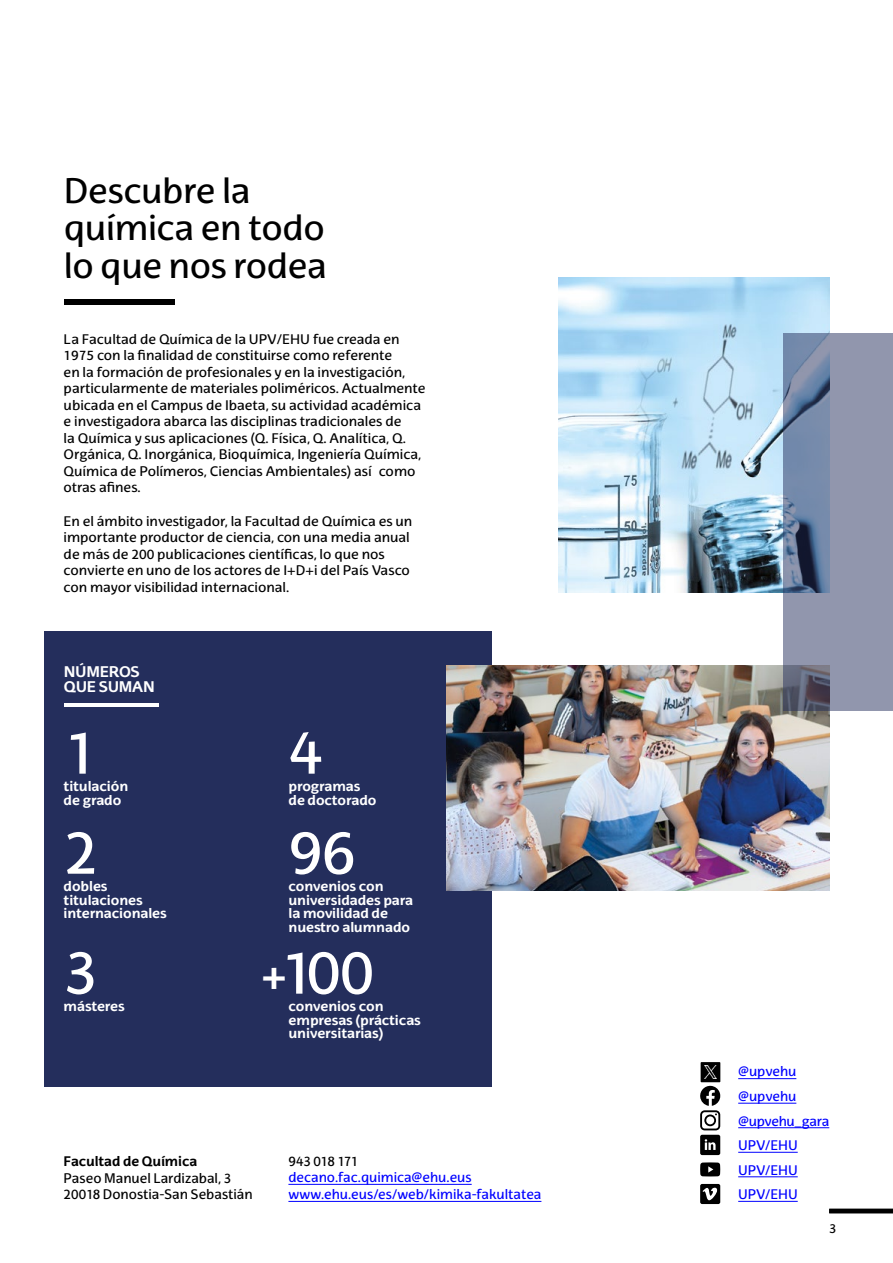
<style>
.page{position:relative;width:893px;height:1263px;background:#fff}
.page>*{position:absolute;margin:0;border:0;box-sizing:border-box;transform-origin:0 0}
.texto_us{font:60px "EHU Sans";color:#fff}
.texto_us-2{font:34.5px/37.5px "EHU Sans";letter-spacing:-.01em;color:#000}
.texto_us-3{font:700 15px/15px "EHU Sans";letter-spacing:-.02em;color:#fff}
.texto_us-4{font:13.5px/16.5px "EHU Sans";color:#000}
.texto_us-5{font:700 13.5px/13.5px "EHU Sans";letter-spacing:-.01em;color:#fff}
.Párrafo_ESP_us{font:13.5px "EHU Sans";color:#00f}
.Párrafo_ESP_us-2{font:13.5px/16.5px "EHU Sans";color:#000}
.Párrafo_ESP_us-3{font:13.5px "EHU Sans";letter-spacing:-.02em;color:#00f}
.Párrafo_ESP_us-4{font:13.5px "EHU Sans";letter-spacing:-.035em;color:#000}
.t1{font:12.75px "EHU Sans";color:#000}
.s1{font-weight:700;font-size:39px}
.s2{font-weight:700}
</style>
<div class="page">
<div style="left:44px;top:631px;width:448px;height:456px;background:#242e5c"></div>
<div style="left:65px;top:299px;width:110px;height:5px;background:#000"></div>
<hr style="left:64px;top:704px;width:94px;height:3px;background:#fff">
<img style="left:559px;top:278px;width:270px;height:314px">
<img style="left:446px;top:665px;width:383px;height:226px">
<svg style="left:784px;top:333px;width:109px;height:377px;background:#828ba4"></svg>
<hr style="left:829px;top:1209px;width:64px;height:4px;background:#000">
<div style="left:701px;top:1062px;width:19px;height:20px;background:#000"></div>
<svg style="left:704px;top:1066px;width:13px;height:12px"></svg>
<svg style="left:700px;top:1085px;width:20px;height:70px"></svg>
<svg style="left:700px;top:1162px;width:20px;height:14px"></svg>
<div style="left:700px;top:1184px;width:20px;height:20px;background:#000;border-radius:2px"></div>
<svg style="left:702px;top:1188px;width:15px;height:12px"></svg>
<hr style="left:738px;top:1078px;width:58px;height:1px;background:#00f">
<hr style="left:738px;top:1103px;width:58px;height:1px;background:#00f">
<hr style="left:738px;top:1127px;width:91px;height:1px;background:#00f">
<hr style="left:738px;top:1152px;width:60px;height:1px;background:#00f">
<hr style="left:738px;top:1176px;width:60px;height:1px;background:#00f">
<hr style="left:738px;top:1201px;width:60px;height:1px;background:#00f">
<hr style="left:288px;top:1184px;width:184px;height:1px;background:#00f">
<hr style="left:288px;top:1201px;width:253px;height:1px;background:#00f">
<p class="texto_us-2" style="left:64px;top:171px;width:265px">Descubre la química en todo lo que nos rodea</p>
<p class="texto_us-4" style="left:64px;top:330px;width:363px">La Facultad de Química de la UPV/EHU fue creada en 1975 con la finalidad de constituirse como referente<br>en la formación de profesionales y en la investigación, particularmente de materiales poliméricos. Actualmente ubicada en el Campus de Ibaeta, su actividad académica e investigadora abarca las disciplinas tradicionales de<br>la Química y sus aplicaciones (Q. Física, Q. Analítica, Q.<br>Orgánica, Q. Inorgánica, Bioquímica, Ingeniería Química, Química de Polímeros, Ciencias Ambientales) así́ como otras afines.</p>
<p class="texto_us-4" style="left:64px;top:512px;width:350px">En el ámbito investigador, la Facultad de Química es un importante productor de ciencia, con una media anual de más de 200 publicaciones científicas, lo que nos convierte en uno de los actores de I+D+i del País Vasco con mayor visibilidad internacional.</p>
<p class="texto_us-3" style="left:64px;top:664px;width:93px">NÚMEROS<br>QUE SUMAN</p>
<p class="texto_us" style="left:64px;top:716px;width:36px">1</p>
<p class="texto_us-5" style="left:64px;top:779px;width:66px">titulación de grado</p>
<p class="texto_us" style="left:64px;top:816px;width:35px">2</p>
<p class="texto_us-5" style="left:64px;top:879px;width:105px">dobles titulaciones internacionales</p>
<p class="texto_us" style="left:64px;top:936px;width:35px">3</p>
<p class="texto_us-5" style="left:64px;top:999px;width:63px">másteres</p>
<p class="texto_us" style="left:289px;top:716px;width:35px">4</p>
<p class="texto_us-5" style="left:289px;top:779px;width:89px">programas de doctorado</p>
<p class="texto_us" style="left:289px;top:816px;width:69px">96</p>
<p class="texto_us-5" style="left:289px;top:879px;width:126px">convenios con universidades para la movilidad de nuestro alumnado</p>
<p class="texto_us" style="left:262px;top:936px;width:114px"><span class="s1">+</span>100</p>
<p class="texto_us-5" style="left:289px;top:999px;width:134px">convenios con empresas (prácticas universitarias)</p>
<p class="Párrafo_ESP_us-2" style="left:64px;top:1153px;width:191px"><span class="s2">Facultad de Química<br></span>Paseo Manuel Lardizabal, 3<br>20018 Donostia-San Sebastián</p>
<p class="Párrafo_ESP_us-4" style="left:288px;top:1153px;width:71px">943 018 171</p>
<p class="Párrafo_ESP_us" style="left:288px;top:1169px;width:185px">decano.fac.quimica@ehu.eus</p>
<p class="Párrafo_ESP_us" style="left:288px;top:1186px;width:255px">www.ehu.eus/es/web/kimika-fakultatea</p>
<p class="Párrafo_ESP_us" style="left:738px;top:1063px;width:60px">@upvehu</p>
<p class="Párrafo_ESP_us" style="left:738px;top:1088px;width:60px">@upvehu</p>
<p class="Párrafo_ESP_us-3" style="left:738px;top:1112px;width:93px">@upvehu_gara</p>
<p class="Párrafo_ESP_us" style="left:738px;top:1137px;width:61px">UPV/EHU</p>
<p class="Párrafo_ESP_us" style="left:738px;top:1162px;width:61px">UPV/EHU</p>
<p class="Párrafo_ESP_us" style="left:738px;top:1186px;width:61px">UPV/EHU</p>
<p class="t1" style="left:829px;top:1221px;width:9px">3</p>
</div>
